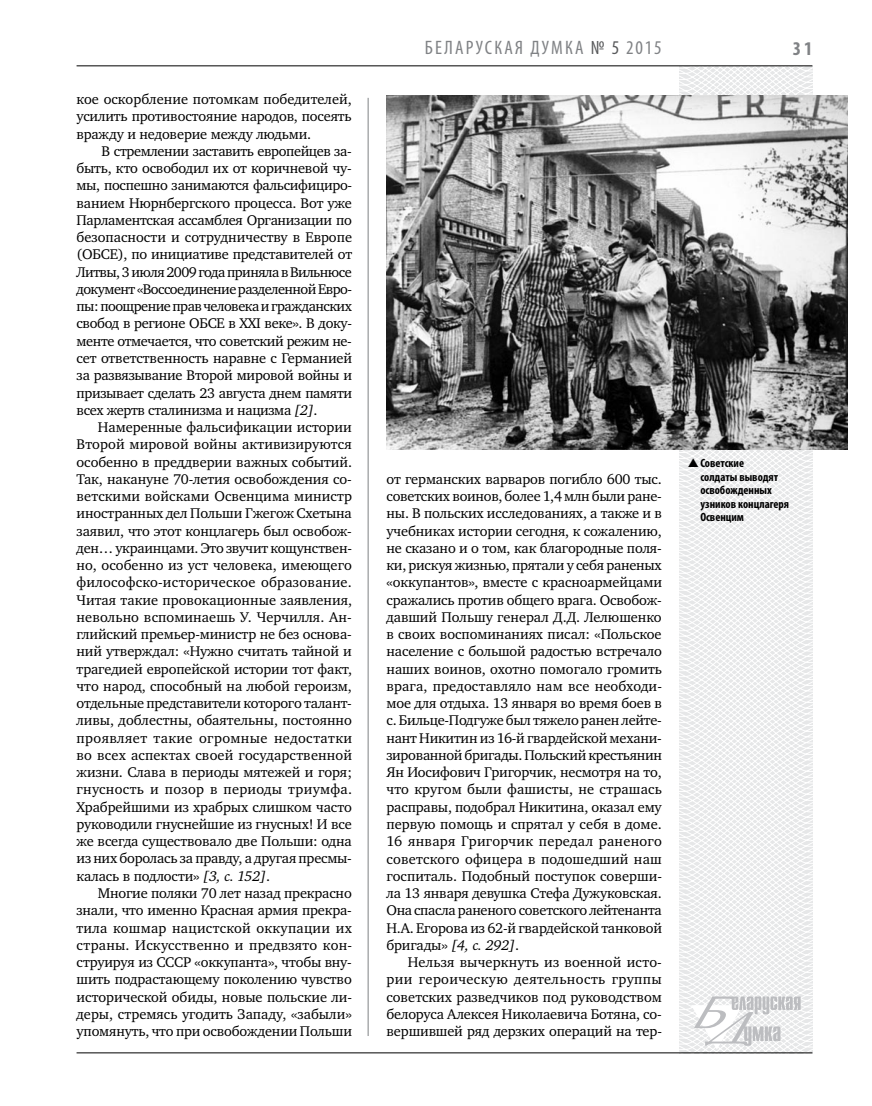
<style>
.page{position:relative;width:872px;height:1106px;background:#fff}
.page>*{position:absolute;margin:0;border:0;box-sizing:border-box;transform-origin:0 0}
.t1{font:condensed 19.5px "Myriad Pro";letter-spacing:.105em;color:#808285}
.t2{font:700 condensed 19.5px "Myriad Pro";color:#808285}
.t3{font:14.4px/17.2px "Charter C";letter-spacing:-.01em;color:#000;text-align:justify}
.t4{font:700 condensed 12px/13.5px "Myriad Pro";color:#000}
.s1{font-style:italic}
.s2{color:#58595b}
</style>
<div class="page">
<hr style="left:368px;top:98px;width:1px;height:938px;background:#808285">
<svg style="left:621px;top:65px;width:227px;height:989px"></svg>
<svg style="left:691px;top:996px;width:109px;height:53px"></svg>
<hr style="left:77px;top:65px;width:735px;height:1px;background:#000">
<hr style="left:77px;top:1052px;width:735px;height:1px;background:#000">
<img style="left:386px;top:95px;width:461px;height:354px">
<svg style="left:688px;top:458px;width:23px;height:10px"></svg>
<p class="t3" style="left:77px;top:91px;width:277px">кое оскорбление потомкам победителей, усилить противостояние народов, посеять вражду и недоверие между людьми.</p>
<p class="t3" style="left:77px;top:142px;width:277px;text-indent:25px">В стремлении заставить европейцев за&shy;быть, кто освободил их от коричневой чу&shy;мы, поспешно занимаются фальсифициро&shy;ванием Нюрнбергского процесса. Вот уже Парламентская ассамблея Организации по безопасности и сотрудничеству в Европе (ОБСЕ), по инициативе представителей от Литвы, 3 июля 2009 года приняла в Вильнюсе документ «Воссоединение разделенной Евро&shy;пы:поощрение прав человека и гражданских свобод в регионе ОБСЕ в XXI веке». В доку&shy;менте отмечается, что советский режим не&shy;сет ответственность наравне с Германией за развязывание Второй мировой войны и призывает сделать 23 августа днем памяти всех жертв сталинизма и нацизма <span class="s1">[2]</span>.</p>
<p class="t3" style="left:77px;top:418px;width:277px;text-indent:21px">Намеренные фальсификации истории Второй мировой войны активизируются особенно в преддверии важных событий.<br>Так, накануне 70-летия освобождения со&shy;ветскими войсками Освенцима министр иностранных дел Польши Гжегож Схетына заявил, что этот концлагерь был освобож&shy;ден… украинцами. Это звучит кощунствен&shy;но, особенно из уст человека, имеющего философско-историческое образование.<br>Читая такие провокационные заявления, невольно вспоминаешь У. Черчилля. Ан&shy;глийский премьер-министр не без основа&shy;ний утверждал: «Нужно считать тайной и трагедией европейской истории тот факт, что народ, способный на любой героизм, отдельные представители которого талант&shy;ливы, доблестны, обаятельны, постоянно проявляет такие огромные недостатки во всех аспектах своей государственной жизни. Слава в периоды мятежей и горя; гнусность и позор в периоды триумфа.<br>Храбрейшими из храбрых слишком часто руководили гнуснейшие из гнусных! И все же всегда существовало две Польши: одна из них боролась за правду, а другая пресмы&shy;калась в подлости» <span class="s1">[3, с. 152]</span>.</p>
<p class="t3" style="left:77px;top:884px;width:277px;text-indent:21px">Многие поляки 70 лет назад прекрасно знали, что именно Красная армия прекра&shy;тила кошмар нацистской оккупации их страны. Искусственно и предвзято кон&shy;струируя из СССР «оккупанта», чтобы вну&shy;шить подрастающему поколению чувство исторической обиды, новые польские ли&shy;деры, стремясь угодить Западу, «забыли» упомянуть, что при освобождении Польши</p>
<h1 class="t1" style="left:425px;top:36px;width:138px">БЕЛАРУСКА Я ДУМКА</h1>
<h1 class="t1" style="left:591px;top:36px;width:72px"><span class="s2">№ 5</span> 2015</h1>
<h1 class="t2" style="left:793px;top:37px;width:21px">31</h1>
<p class="t3" style="left:386px;top:470px;width:277px">от германских варваров погибло 600 тыс. советских воинов, более 1,4 млн были ране&shy;ны. В польских исследованиях, а также и в учебниках истории сегодня, к сожалению, не сказано и о том, как благородные поля&shy;ки, рискуя жизнью, прятали у себя раненых «оккупантов», вместе с красноармейцами сражались против общего врага. Освобож&shy;давший Польшу генерал Д.Д. Лелюшенко в своих воспоминаниях писал: «Польское население с большой радостью встречало наших воинов, охотно помогало громить врага, предоставляло нам все необходи&shy;мое для отдыха. 13 января во время боев в с. Бильце-Подгуже был тяжело ранен лейте&shy;нант Никитин из 16-й гвардейской механи&shy;зированной бригады. Польский крестьянин Ян Иосифович Григорчик, несмотря на то, что кругом были фашисты, не страшась расправы, подобрал Никитина, оказал ему первую помощь и спрятал у себя в доме.<br>16 января Григорчик передал раненого советского офицера в подошедший наш госпиталь. Подобный поступок соверши&shy;ла 13 января девушка Стефа Дужуковская.<br>Она спасла раненого советского лейтенанта Н.А. Егорова из 62-й гвардейской танковой бригады» <span class="s1">[4, с. 292]</span>.</p>
<p class="t3" style="left:386px;top:953px;width:277px;text-indent:21px">Нельзя вычеркнуть из военной исто&shy;рии героическую деятельность группы советских разведчиков под руководством белоруса Алексея Николаевича Ботяна, со&shy;вершившей ряд дерзких операций на тер-</p>
<p class="t4" style="left:700px;top:456px;width:90px">Советские<br>солдаты выводят освобожденных узников концлагеря<br>Освенцим</p>
</div>
